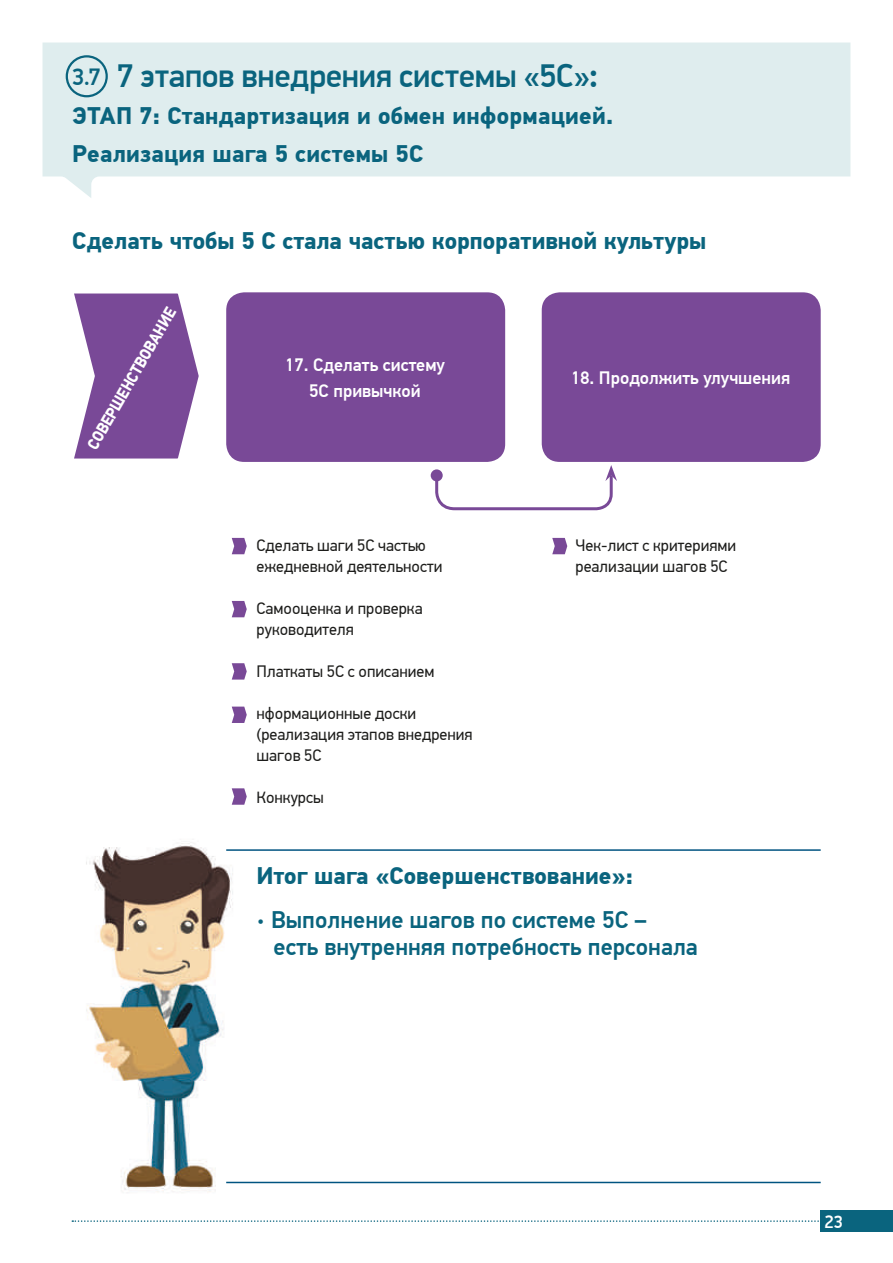
<style>
.page{position:relative;width:893px;height:1263px;background:#fff}
.page>*{position:absolute;margin:0;border:0;box-sizing:border-box;transform-origin:0 0}
.t1{font:500 33px "PF Din Display Pro";letter-spacing:-.01em;color:#0a647e}
.t2{font:700 24px/37.5px "PF Din Text Pro";color:#0a647e}
.t3{font:500 24px/27px "PF Din Text Pro";color:#0a647e}
.t4{font:500 18px/25.5px "PF Din Text Pro";color:#fff;text-align:center}
.t5{font:500 18px "PF Din Display Pro";color:#fff}
.t6{font:16.5px/21px "PF Din Text Pro";color:#1d1d1b}
.t7{font:700 16.5px "PF Din Text Pro";color:#fff;scale:.9 1}
.s1{font-size:24px}
.s2{font-size:39px}
.s3{font-weight:100}
</style>
<div class="page">
<svg style="left:72px;top:1220px;width:749px;height:2px"></svg>
<svg style="left:43px;top:43px;width:807px;height:155px;background:#e3eff0"></svg>
<div style="left:821px;top:1210px;width:72px;height:22px;background:#0a647e"></div>
<div style="left:226px;top:292px;width:279px;height:170px;background:#794997;border-radius:18px"></div>
<div style="left:542px;top:292px;width:279px;height:170px;background:#794997;border-radius:18px"></div>
<svg style="left:552px;top:538px;width:15px;height:16px"></svg>
<svg style="left:232px;top:538px;width:15px;height:16px"></svg>
<svg style="left:232px;top:601px;width:15px;height:16px"></svg>
<svg style="left:232px;top:707px;width:15px;height:16px"></svg>
<svg style="left:232px;top:788px;width:15px;height:17px"></svg>
<svg style="left:232px;top:663px;width:15px;height:17px"></svg>
<div style="left:431px;top:469px;width:12px;height:12px;background:#794997;border-radius:50%"></div>
<svg style="left:434px;top:465px;width:183px;height:46px"></svg>
<svg style="left:74px;top:293px;width:125px;height:166px"></svg>
<img style="left:86px;top:843px;width:158px;height:349px">
<hr style="left:226px;top:849px;width:595px;height:2px;background:#005481">
<hr style="left:226px;top:1182px;width:595px;height:1px;background:#005481">
<div style="left:66px;top:55px;width:42px;height:42px;border:2px solid #0a647e;border-radius:50%"></div>
<h1 class="t1" style="left:72px;top:56px;width:528px"><span class="s1">3.7</span> 7 этапов внедрения системы «5С»<span class="s2">:</span></h1>
<h2 class="t2" style="left:72px;top:98px;width:542px">ЭТАП 7: Стандартизация и обмен информацией.<br>Реализация шага 5 системы 5С</h2>
<h2 class="t2" style="left:72px;top:223px;width:636px">Сделать чтобы 5 С стала частью корпоративной культуры</h2>
<p class="t7" style="left:83px;top:443px;width:180px;rotate:-60deg">СОВЕРШЕНСТВОВАНИЕ</p>
<p class="t4" style="left:285px;top:352px;width:162px">17. Сделать систему<br>5С привычкой</p>
<p class="t6" style="left:257px;top:535px;width:187px">Сделать шаги 5С частью ежедневной деятельности</p>
<p class="t6" style="left:257px;top:598px;width:168px">Самооценка и проверка руководителя</p>
<p class="t6" style="left:257px;top:661px;width:179px">Платкаты 5С с описанием</p>
<p class="t6" style="left:257px;top:703px;width:218px">нформационные доски (реализация этапов внедрения шагов 5С</p>
<p class="t6" style="left:257px;top:787px;width:69px">Конкурсы</p>
<p class="t4" style="left:571px;top:365px;width:221px">18. Продолжить улучшения</p>
<p class="t6" style="left:575px;top:535px;width:162px">Чек-лист с критериями реализации шагов 5С</p>
<h2 class="t2" style="left:257px;top:858px;width:378px">Итог шага «Совершенствование»:</h2>
<h2 class="t3" style="left:274px;top:907px;width:426px;text-indent:-17px"><span class="s3">•</span> Выполнение шагов по системе 5С –<br>есть внутренняя потребность персонала</h2>
<p class="t5" style="left:824px;top:1211px;width:20px">23</p>
</div>
